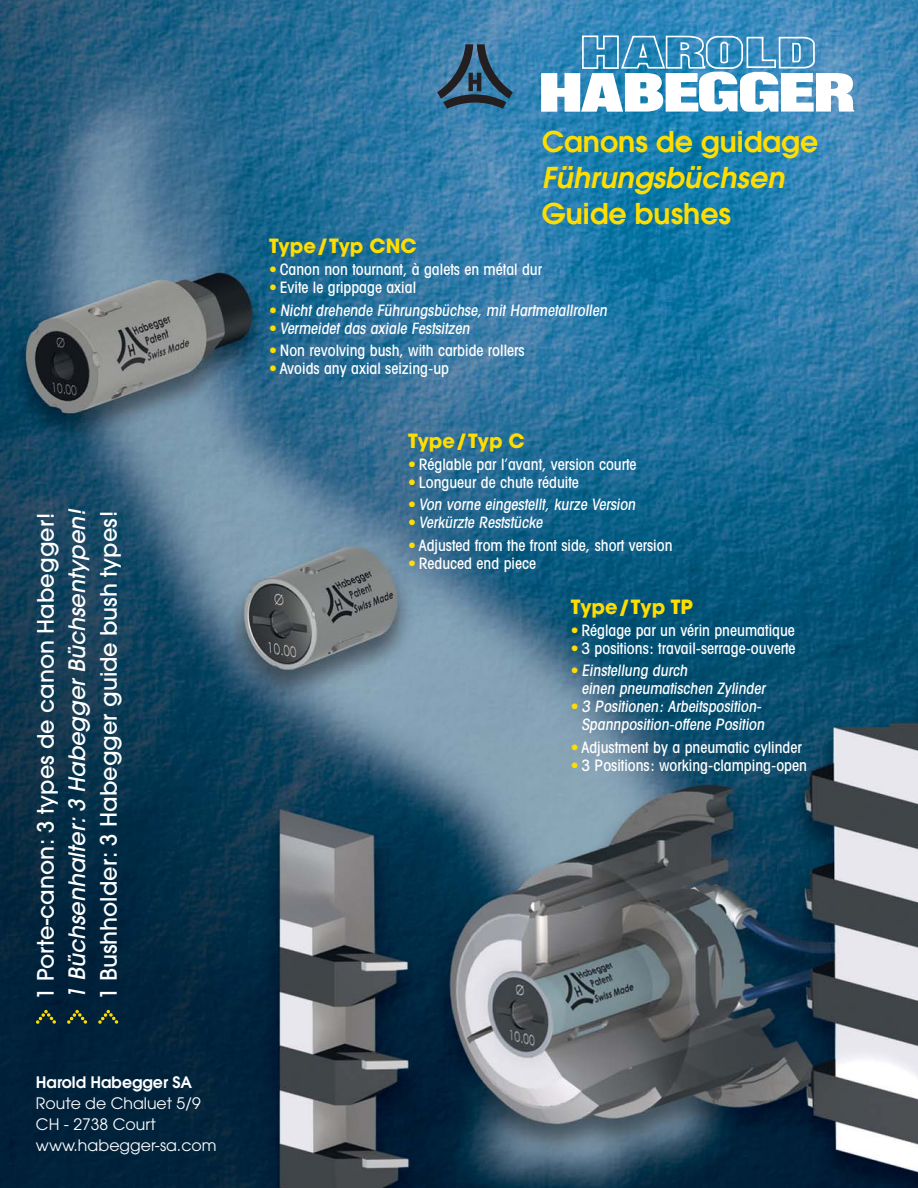
<style>
.page{position:relative;width:918px;height:1188px;background:#fff}
.page>*{position:absolute;margin:0;border:0;box-sizing:border-box;transform-origin:0 0}
.t1{font:600 28.5px "Avant Garde";color:#fd0}
.t2{font:italic 600 28.5px "Avant Garde";color:#fd0}
.t3{font:500 22.5px "Avant Garde";color:#fff}
.t4{font:italic 500 22.5px "Avant Garde";color:#fff}
.t5{font:700 19.5px "Avant Garde";color:#fd0}
.t6{font:500 condensed 15.75px/18px "Avant Garde";color:#fff}
.t7{font:15.75px/21px "Avant Garde";color:#fff}
.t8{font:600 15.75px "Avant Garde";color:#fff}
.s1{color:#fd0}
</style>
<div class="page">
<img style="left:0;top:0;width:918px;height:1188px">
<svg style="left:541px;top:35px;width:313px;height:77px"></svg>
<svg style="left:437px;top:44px;width:76px;height:65px;background:#366381"></svg>
<svg style="left:31px;top:1007px;width:91px;height:22px;background:#193334"></svg>
<h2 class="t3" style="left:35px;top:1000px;width:489px;rotate:-90deg">1 Porte-canon : 3 types de canon Habegger !</h2>
<h2 class="t4" style="left:64px;top:1000px;width:492px;rotate:-90deg">1 Büchsenhalter : 3 Habegger Büchsentypen !</h2>
<h2 class="t3" style="left:98px;top:1000px;width:491px;rotate:-90deg">1 Bushholder : 3 Habegger guide bush types !</h2>
<p class="t8" style="left:36px;top:1075px;width:158px">Harold Habegger SA</p>
<p class="t7" style="left:36px;top:1094px;width:182px">Route de Chaluet 5/9<br>CH - 2738 Court www.habegger-sa.com</p>
<h1 class="t1" style="left:542px;top:128px;width:278px">Canons de guidage</h1>
<h1 class="t2" style="left:542px;top:161px;width:244px">Führungsbüchsen</h1>
<h1 class="t1" style="left:542px;top:200px;width:191px">Guide bushes</h1>
<p class="t5" style="left:269px;top:233px;width:149px">Type / Typ CNC</p>
<p class="t6" style="left:269px;top:263px;width:275px"><span class="s1">•</span> Canon non tournant, à galets en métal dur</p>
<p class="t6" style="left:269px;top:281px;width:149px"><span class="s1">•</span> Evite le grippage axial</p>
<p class="t6" style="left:269px;top:303px;width:341px"><span class="s1">•</span> Nicht drehende Führungsbüchse, mit Hartmetallrollen</p>
<p class="t6" style="left:269px;top:321px;width:204px"><span class="s1">•</span> Vermeidet das axiale Festsitzen</p>
<p class="t6" style="left:269px;top:343px;width:257px"><span class="s1">•</span> Non revolving bush, with carbide rollers</p>
<p class="t6" style="left:269px;top:361px;width:182px"><span class="s1">•</span> Avoids any axial seizing-up</p>
<p class="t5" style="left:408px;top:428px;width:118px">Type / Typ C</p>
<p class="t6" style="left:408px;top:457px;width:230px"><span class="s1">•</span> Réglable par l’avant, version courte</p>
<p class="t6" style="left:408px;top:475px;width:172px"><span class="s1">•</span> Longueur de chute réduite</p>
<p class="t6" style="left:408px;top:498px;width:231px"><span class="s1">•</span> Von vorne eingestellt, kurze Version</p>
<p class="t6" style="left:408px;top:516px;width:138px"><span class="s1">•</span> Verkürzte Reststücke</p>
<p class="t6" style="left:408px;top:538px;width:266px"><span class="s1">•</span> Adjusted from the front side, short version</p>
<p class="t6" style="left:408px;top:556px;width:129px"><span class="s1">•</span> Reduced end piece</p>
<p class="t5" style="left:571px;top:594px;width:124px">Type / Typ TP</p>
<p class="t6" style="left:571px;top:623px;width:226px"><span class="s1">•</span> Réglage par un vérin pneumatique</p>
<p class="t6" style="left:571px;top:641px;width:226px"><span class="s1">•</span> 3 positions : travail-serrage-ouverte</p>
<p class="t6" style="left:581px;top:664px;width:187px;text-indent:-11px"><span class="s1">•</span> Einstellung durch<br>einen pneumatischen Zylinder</p>
<p class="t6" style="left:571px;top:700px;width:197px;text-align:right"><span class="s1">•</span> 3 Positionen : Arbeitsposition-<br>Spannposition-offene Position</p>
<p class="t6" style="left:571px;top:740px;width:233px"><span class="s1">•</span> Adjustment by a pneumatic cylinder</p>
<p class="t6" style="left:571px;top:758px;width:238px"><span class="s1">•</span> 3 Positions : working-clamping-open</p>
</div>
